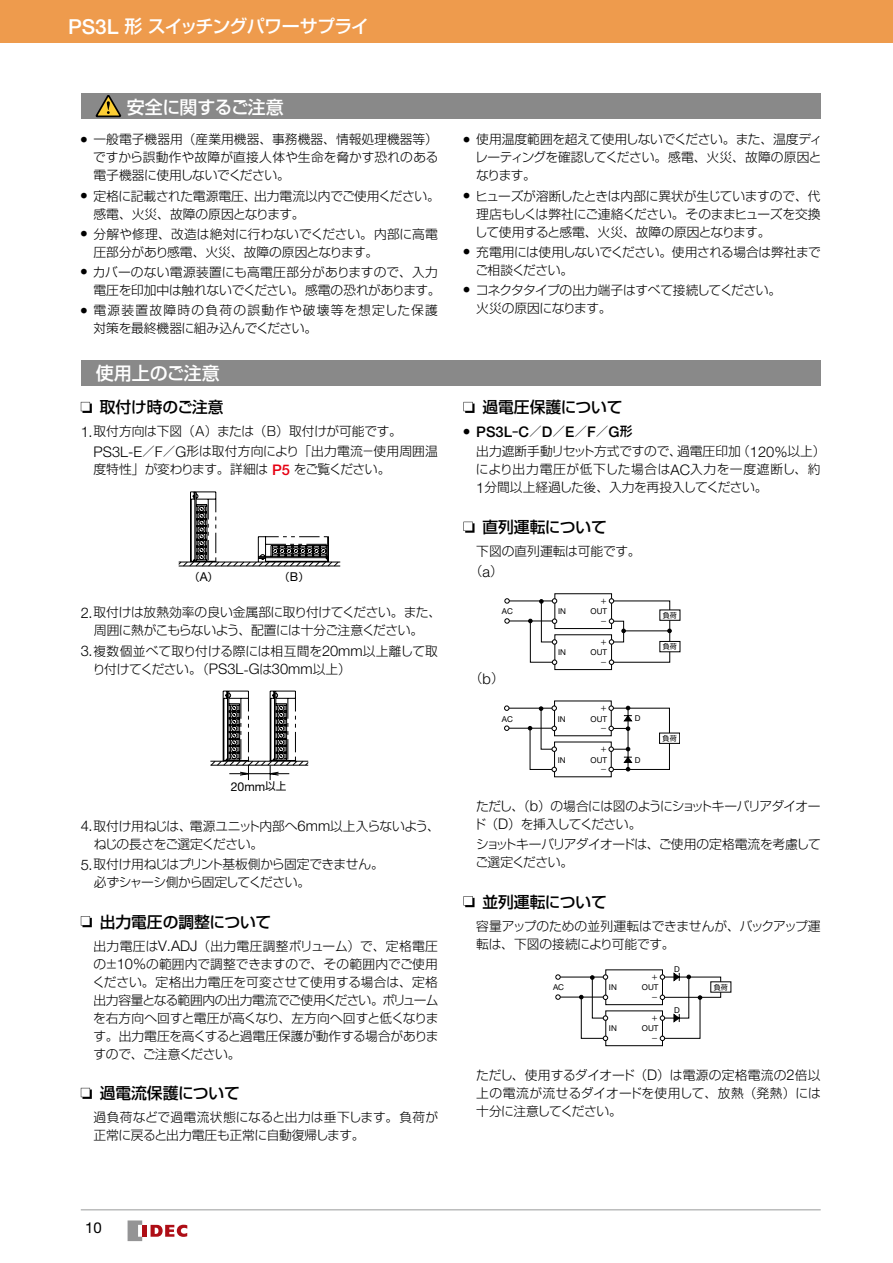
<style>
.page{position:relative;width:893px;height:1263px;background:#fff}
.page>*{position:absolute;margin:0;border:0;box-sizing:border-box;transform-origin:0 0}
.t1{font:500 18px "Shin Go Pro";letter-spacing:-.04em;color:#fff}
.t2{font:500 18px "Shin Go Pro";color:#fff}
.t3{font:500 15.75px "Shin Go Pro";letter-spacing:-.005em;color:#000}
.t4{font:15px "Helvetica Neue LT Std";color:#000}
.t5{font:500 14.7px "Helvetica Neue LT Std";color:#000}
.t6{font:300 12.75px/18px "Shin Go Pro";letter-spacing:-.02em;color:#000}
.t7{font:300 12.75px/18px "Shin Go Pro";color:#000}
.t8{font:300 12.75px/18px "Shin Go Pro";letter-spacing:-.045em;color:#000}
.t9{font:300 12.75px/18px "Shin Go Pro";letter-spacing:.07em;color:#000}
.t10{font:300 12.75px/18px "Shin Go Pro";letter-spacing:-.055em;color:#000}
.t11{font:300 12.75px/18px "Shin Go Pro";letter-spacing:-.05em;color:#000}
.t12{font:12.15px "Helvetica Neue LT Std";color:#000}
.t13{font:10.65px "Shin Go Pro Regular 90 msp RKSJ H";color:#000}
.t14{font:8.1px "Helvetica Neue LT Std";color:#000}
.t15{font:7.05px "Shin Go Pro Regular 90 msp RKSJ H";color:#000}
.s1{font-family:"Helvetica Neue LT Std";font-size:20.7px}
.s2{font-family:"Helvetica Neue LT Std";font-size:14.7px}
.s3{font-family:"Helvetica Neue LT Std";font-weight:500;font-size:14.7px;color:#e60012}
.s4{font-family:"Helvetica Neue LT Std";font-size:12.15px}
.s5{font-family:"Shin Go Pro Regular 90 msp RKSJ H";font-size:10.65px}
.s6{font-family:"Shin Go Pro";font-size:12.75px}
</style>
<div class="page">
<hr style="left:81px;top:1209px;width:740px;height:1px;background:#9fa0a0">
<svg style="left:128px;top:1220px;width:14px;height:21px"></svg>
<div style="left:142px;top:1225px;width:5px;height:12px;background:#ae0e16"></div>
<svg style="left:151px;top:1225px;width:36px;height:12px"></svg>
<div style="left:0;top:0;width:893px;height:43px;background:#ee9b4d"></div>
<div style="left:81px;top:94px;width:740px;height:25px;background:#898989"></div>
<svg style="left:95px;top:95px;width:27px;height:23px"></svg>
<svg style="left:81px;top:402px;width:11px;height:11px"></svg>
<svg style="left:178px;top:491px;width:162px;height:76px"></svg>
<svg style="left:210px;top:691px;width:98px;height:89px"></svg>
<svg style="left:81px;top:916px;width:11px;height:11px"></svg>
<svg style="left:81px;top:1088px;width:11px;height:11px"></svg>
<div style="left:81px;top:360px;width:740px;height:26px;background:#898989"></div>
<svg style="left:463px;top:402px;width:11px;height:11px"></svg>
<svg style="left:463px;top:522px;width:11px;height:11px"></svg>
<hr style="left:507px;top:601px;width:45px;height:1px;background:#000">
<svg style="left:505px;top:598px;width:5px;height:5px"></svg>
<hr style="left:507px;top:621px;width:45px;height:1px;background:#000">
<svg style="left:505px;top:618px;width:5px;height:5px"></svg>
<div style="left:554px;top:634px;width:58px;height:36px;border:1px solid #000"></div>
<svg style="left:528px;top:598px;width:144px;height:67px"></svg>
<div style="left:660px;top:610px;width:20px;height:10px;background:#fff"></div>
<div style="left:660px;top:641px;width:20px;height:11px;background:#fff;border:1px solid #000"></div>
<hr style="left:507px;top:708px;width:45px;height:1px;background:#000">
<svg style="left:504px;top:706px;width:5px;height:5px"></svg>
<hr style="left:507px;top:728px;width:45px;height:1px;background:#000">
<svg style="left:504px;top:726px;width:5px;height:5px"></svg>
<div style="left:659px;top:733px;width:21px;height:11px;background:#fff;border:1px solid #000"></div>
<svg style="left:528px;top:706px;width:142px;height:66px"></svg>
<svg style="left:463px;top:896px;width:11px;height:11px"></svg>
<hr style="left:558px;top:977px;width:45px;height:1px;background:#000">
<svg style="left:555px;top:974px;width:5px;height:5px"></svg>
<hr style="left:558px;top:997px;width:45px;height:1px;background:#000">
<svg style="left:555px;top:994px;width:5px;height:5px"></svg>
<div style="left:605px;top:1010px;width:58px;height:36px;border:1px solid #000"></div>
<svg style="left:579px;top:972px;width:142px;height:69px"></svg>
<h1 class="t1" style="left:68px;top:11px;width:303px"><span class="s1">PS3L</span> 形スイッチングパワーサプライ</h1>
<h1 class="t1" style="left:127px;top:92px;width:158px">安全に関するご注意</h1>
<p class="t6" style="left:93px;top:129px;width:347px;text-align:justify;text-indent:-13px"><sup>●</sup> 一般電子機器用（産業用機器、事務機器、情報処理機器等）ですから誤動作や故障が直接人体や生命を脅かす恐れのある電子機器に使用しないでください。</p>
<p class="t6" style="left:94px;top:185px;width:348px;text-indent:-13px"><sup>●</sup> 定格に記載された電源電圧、出力電流以内でご使用ください。感電、火災、故障の原因となります。</p>
<p class="t7" style="left:94px;top:223px;width:346px;text-indent:-13px"><sup>●</sup> 分解や修理、改造は絶対に行わないでください。内部に高電圧部分があり感電、火災、故障の原因となります。</p>
<p class="t6" style="left:81px;top:261px;width:361px;text-align:right"><sup>●</sup> カバーのない電源装置にも高電圧部分がありますので、入力電圧を印加中は触れないでください。感電の恐れがあります。</p>
<p class="t9" style="left:94px;top:300px;width:346px;text-indent:-13px"><sup>●</sup> 電源装置故障時の負荷の誤動作や破壊等を想定した保護対策を最終機器に組み込んでください。</p>
<h1 class="t2" style="left:96px;top:359px;width:125px">使用上のご注意</h1>
<p class="t3" style="left:100px;top:394px;width:125px">取付け時のご注意</p>
<p class="t7" style="left:94px;top:420px;width:346px;line-height:20.1px;text-indent:-13px"><span class="s2">1.</span> 取付方向は下図（Ａ）または（Ｂ）取付けが可能です。<br><span class="s2">PS3L-E</span>／<span class="s2">F</span>／<span class="s2">G</span>形は取付方向により「出力電流－使用周囲温</p>
<p class="t8" style="left:94px;top:459px;width:298px">度特性」が変わります。詳細は <span class="s3">P5</span> をご覧ください。</p>
<p class="t13" style="left:189px;top:568px;width:31px">（<span class="s4">A</span>）</p>
<p class="t13" style="left:279px;top:568px;width:31px">（<span class="s4">B</span>）</p>
<p class="t6" style="left:81px;top:602px;width:362px;text-align:center"><span class="s2">2.</span> 取付けは放熱効率の良い金属部に取り付けてください。また、周囲に熱がこもらないよう、配置には十分ご注意ください。</p>
<p class="t6" style="left:93px;top:640px;width:347px;text-indent:-12px"><span class="s2">3.</span> 複数個並べて取り付ける際には相互間を<span class="s2">20mm</span>以上離して取り付けてください。（<span class="s2">PS3L-G</span>は<span class="s2">30mm</span>以上）</p>
<p class="t12" style="left:231px;top:779px;width:57px">20mm<span class="s5">以上</span></p>
<p class="t6" style="left:94px;top:815px;width:348px;text-indent:-13px"><span class="s2">4.</span> 取付け用ねじは、電源ユニット内部へ<span class="s2">6mm</span>以上入らないよう、ねじの長さをご選定ください。</p>
<p class="t8" style="left:94px;top:853px;width:292px;text-indent:-13px"><span class="s2">5.</span> 取付け用ねじはプリント基板側から固定できません。必ずシャーシ側から固定してください。</p>
<p class="t3" style="left:100px;top:909px;width:173px">出力電圧の調整について</p>
<p class="t6" style="left:92px;top:935px;width:348px;text-align:justify">出力電圧は<span class="s2">V.ADJ</span>（出力電圧調整ボリューム）で、定格電圧の±<span class="s2">10%</span>の範囲内で調整できますので、その範囲内でご使用ください。定格出力電圧を可変させて使用する場合は、定格出力容量となる範囲内の出力電流でご使用ください。ボリュームを右方向へ回すと電圧が高くなり、左方向へ回すと低くなります。出力電圧を高くすると過電圧保護が動作する場合がありますので、ご注意ください。</p>
<p class="t3" style="left:100px;top:1080px;width:142px">過電流保護について</p>
<p class="t6" style="left:94px;top:1107px;width:346px">過負荷などで過電流状態になると出力は垂下します。負荷が正常に戻ると出力電圧も正常に自動復帰します。</p>
<p class="t6" style="left:475px;top:129px;width:348px;text-align:justify;text-indent:-12px"><sup>●</sup> 使用温度範囲を超えて使用しないでください。また、温度ディレーティングを確認してください。感電、火災、故障の原因となります。</p>
<p class="t6" style="left:475px;top:185px;width:347px;text-align:justify;text-indent:-11px"><sup>●</sup> ヒューズが溶断したときは内部に異状が生じていますので、代理店もしくは弊社にご連絡ください。そのままヒューズを交換して使用すると感電、火災、故障の原因となります。</p>
<p class="t6" style="left:476px;top:241px;width:347px;text-indent:-12px"><sup>●</sup> 充電用には使用しないでください。使用される場合は弊社までご相談ください。</p>
<p class="t6" style="left:476px;top:279px;width:307px;text-indent:-13px"><sup>●</sup> コネクタタイプの出力端子はすべて接続してください。火災の原因になります。</p>
<p class="t3" style="left:482px;top:394px;width:142px">過電圧保護について</p>
<p class="t5" style="left:463px;top:423px;width:170px"><sup>●</sup> PS3L<span class="s6">-</span>C<span class="s6">／</span>D<span class="s6">／</span>E<span class="s6">／</span>F<span class="s6">／</span>G<span class="s6">形</span></p>
<p class="t7" style="left:476px;top:441px;width:351px">出力遮断手動リセット方式ですので、過電圧印加（<span class="s2">120%</span>以上）により出力電圧が低下した場合は<span class="s2">AC</span>入力を一度遮断し、約<br><span class="s2">1</span>分間以上経過した後、入力を再投入してください。</p>
<p class="t3" style="left:482px;top:514px;width:126px">直列運転について</p>
<p class="t7" style="left:476px;top:540px;width:166px;line-height:20.1px">下図の直列運転は可能です。(<span class="s2">a</span>）</p>
<p class="t15" style="left:600px;top:595px;width:9px">＋</p>
<p class="t15" style="left:600px;top:616px;width:9px">－</p>
<p class="t14" style="left:502px;top:607px;width:13px">AC</p>
<p class="t14" style="left:591px;top:607px;width:18px">OUT</p>
<p class="t14" style="left:558px;top:607px;width:9px">IN</p>
<p class="t15" style="left:663px;top:609px;width:16px">負荷</p>
<p class="t15" style="left:663px;top:641px;width:16px">負荷</p>
<p class="t15" style="left:600px;top:636px;width:9px">＋</p>
<p class="t15" style="left:600px;top:657px;width:9px">－</p>
<p class="t14" style="left:558px;top:648px;width:9px">IN</p>
<p class="t14" style="left:591px;top:648px;width:18px">OUT</p>
<p class="t6" style="left:476px;top:668px;width:29px">(<span class="s2">b</span>）</p>
<p class="t15" style="left:600px;top:703px;width:9px">＋</p>
<p class="t15" style="left:600px;top:723px;width:9px">－</p>
<p class="t14" style="left:635px;top:713px;width:7px">D</p>
<p class="t14" style="left:635px;top:755px;width:7px">D</p>
<p class="t10" style="left:473px;top:795px;width:349px">ただし、（<span class="s2">b</span>）の場合には図のようにショットキーバリアダイオード（<span class="s2">D</span>）を挿入してください。</p>
<p class="t11" style="left:476px;top:833px;width:347px">ショットキーバリアダイオードは、ご使用の定格電流を考慮してご選定ください。</p>
<p class="t3" style="left:482px;top:889px;width:126px">並列運転について</p>
<p class="t6" style="left:476px;top:915px;width:346px">容量アップのための並列運転はできませんが、バックアップ運転は、下図の接続により可能です。</p>
<p class="t15" style="left:651px;top:971px;width:9px">＋</p>
<p class="t15" style="left:651px;top:992px;width:9px">－</p>
<p class="t14" style="left:502px;top:714px;width:13px">AC</p>
<p class="t14" style="left:591px;top:714px;width:18px">OUT</p>
<p class="t14" style="left:558px;top:714px;width:9px">IN</p>
<p class="t15" style="left:663px;top:733px;width:16px">負荷</p>
<p class="t15" style="left:600px;top:743px;width:9px">＋</p>
<p class="t15" style="left:600px;top:764px;width:9px">－</p>
<p class="t14" style="left:558px;top:755px;width:9px">IN</p>
<p class="t14" style="left:591px;top:755px;width:18px">OUT</p>
<p class="t14" style="left:674px;top:964px;width:7px">D</p>
<p class="t14" style="left:674px;top:1006px;width:7px">D</p>
<p class="t15" style="left:714px;top:981px;width:16px">負荷</p>
<p class="t14" style="left:553px;top:983px;width:13px">AC</p>
<p class="t14" style="left:642px;top:983px;width:18px">OUT</p>
<p class="t14" style="left:609px;top:983px;width:9px">IN</p>
<p class="t15" style="left:651px;top:1012px;width:9px">＋</p>
<p class="t15" style="left:651px;top:1033px;width:9px">－</p>
<p class="t14" style="left:609px;top:1024px;width:9px">IN</p>
<p class="t14" style="left:642px;top:1024px;width:18px">OUT</p>
<p class="t6" style="left:476px;top:1064px;width:346px;text-align:justify">ただし、使用するダイオード（<span class="s2">D</span>）は電源の定格電流の<span class="s2">2</span>倍以上の電流が流せるダイオードを使用して、放熱（発熱）には十分に注意してください。</p>
<p class="t4" style="left:85px;top:1218px;width:18px">10</p>
</div>
